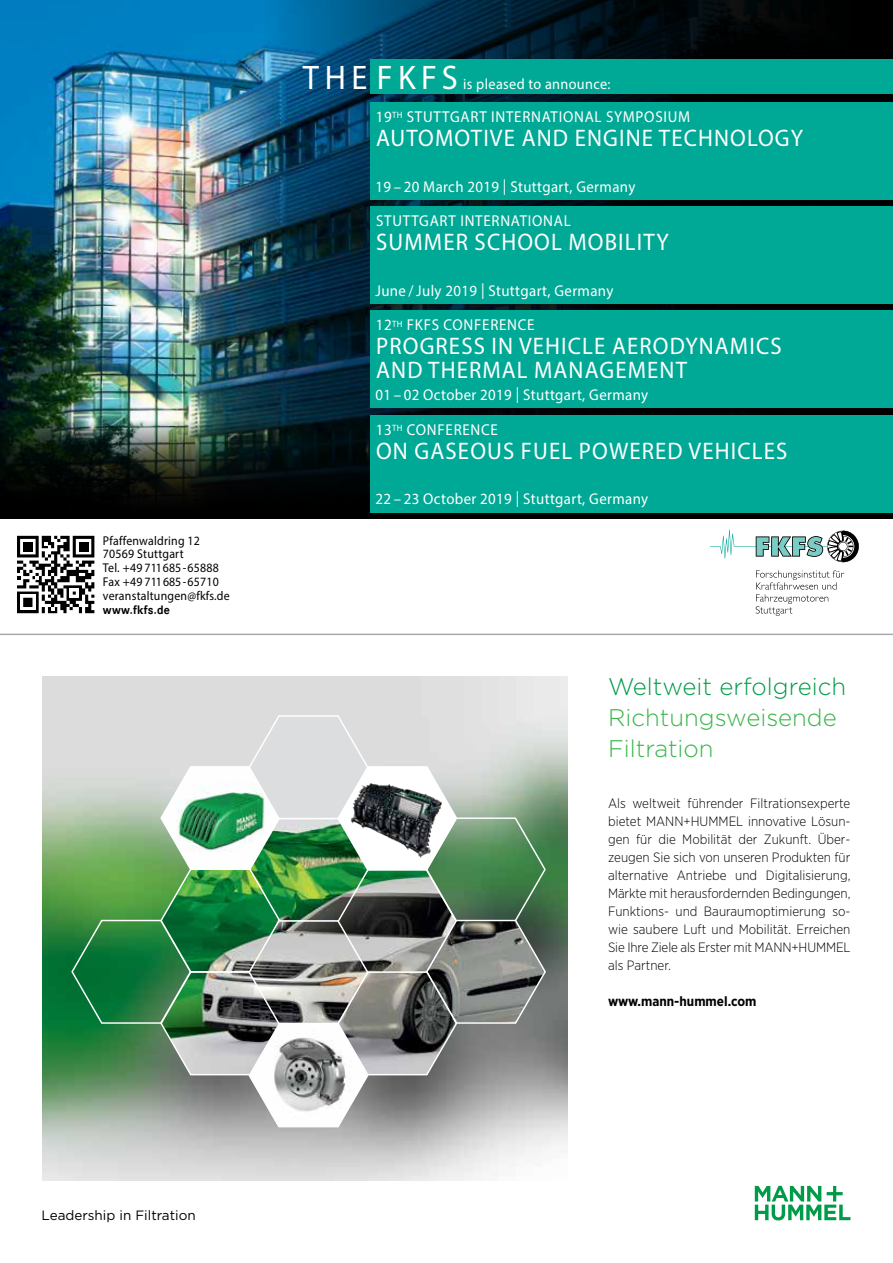
<style>
.page{position:relative;width:893px;height:1263px;background:#fff}
.page>*{position:absolute;margin:0;border:0;box-sizing:border-box;transform-origin:0 0}
.t1{font:34.2px "Myriad Pro";letter-spacing:.17em;color:#fff;scale:.95 1}
.t2{font:24px/24px "Myriad Pro";letter-spacing:.05em;color:#fff;scale:.95 1}
.t3{font:300 24px/30.6px "Gotham";color:#39b54a}
.t4{font:300 24px "Gotham";color:#009b49}
.t5{font:15.75px "Myriad Pro";letter-spacing:.05em;color:#fff;scale:.95 1}
.t6{font:15.6px "Myriad Pro";letter-spacing:.025em;color:#fff;scale:.95 1}
.t7{font:15px "Myriad Pro";letter-spacing:.025em;color:#fff;scale:.95 1}
.t8{font:300 13.5px/18px "Gotham Narrow";letter-spacing:-.01em;color:#000;text-align:justify}
.t9{font:13.5px "Gotham";color:#000}
.t10{font:700 13.5px "Gotham Narrow";color:#000}
.t11{font:12.75px/13.8px "Myriad Pro";letter-spacing:.02em;color:#000;scale:.93 1}
.t12{font:700 12.75px "Corporate S";letter-spacing:.02em;color:#000;scale:.93 1}
</style>
<div class="page">
<img style="left:43px;top:676px;width:525px;height:504px">
<img style="left:70px;top:714px;width:477px;height:414px">
<svg style="left:755px;top:1186px;width:95px;height:34px"></svg>
<img style="left:0;top:0;width:264px;height:395px">
<svg style="left:264px;top:0;width:629px;height:395px;background:#04283d"></svg>
<img style="left:0;top:395px;width:893px;height:124px">
<div style="left:370px;top:60px;width:523px;height:34px;background:#00a995"></div>
<svg style="left:756px;top:570px;width:88px;height:46px"></svg>
<svg style="left:710px;top:530px;width:149px;height:33px"></svg>
<div style="left:370px;top:206px;width:523px;height:98px;background:#00a995"></div>
<div style="left:370px;top:310px;width:523px;height:98px;background:#00a995"></div>
<div style="left:370px;top:415px;width:523px;height:97px;background:#00a995"></div>
<svg style="left:17px;top:536px;width:77px;height:77px"></svg>
<div style="left:370px;top:102px;width:523px;height:98px;background:#00a995"></div>
<hr style="left:0;top:634px;width:893px;height:1px;background:#a7a9ac">
<p class="t11" style="left:103px;top:533px;width:138px">Pfaffenwaldring 12<br>70569 Stuttgart<br>Tel. +49 711685-65888<br>Fax +49 711685-65710 veranstaltungen@fkfs.de</p>
<p class="t12" style="left:103px;top:602px;width:74px">www.fkfs.de</p>
<h1 class="t1" style="left:303px;top:56px;width:164px">THE FKFS</h1>
<p class="t7" style="left:463px;top:75px;width:157px">is pleased to announce:</p>
<p class="t5" style="left:376px;top:107px;width:332px">19<sup>TH</sup> STUTTGART INTERNATIONAL SYMPOSIUM</p>
<h2 class="t2" style="left:376px;top:126px;width:451px">AUTOMOTIVE AND ENGINE TECHNOLOGY</h2>
<p class="t6" style="left:375px;top:177px;width:275px">19 – 20 March 2019 | Stuttgart, Germany</p>
<p class="t5" style="left:376px;top:211px;width:207px">STUTTGART INTERNATIONAL</p>
<h2 class="t2" style="left:376px;top:230px;width:310px">SUMMER SCHOOL MOBILITY</h2>
<p class="t6" style="left:375px;top:281px;width:252px">June / July 2019 | Stuttgart, Germany</p>
<p class="t5" style="left:376px;top:315px;width:169px">12<sup>TH</sup> FKFS CONFERENCE</p>
<h2 class="t2" style="left:376px;top:334px;width:428px">PROGRESS IN VEHICLE AERODYNAMICS<br>AND THERMAL MANAGEMENT</h2>
<p class="t6" style="left:375px;top:385px;width:289px">01 – 02 October 2019 | Stuttgart, Germany</p>
<p class="t5" style="left:376px;top:420px;width:130px">13<sup>TH</sup> CONFERENCE</p>
<h2 class="t2" style="left:376px;top:438px;width:434px">ON GASEOUS FUEL POWERED VEHICLES</h2>
<p class="t6" style="left:375px;top:489px;width:289px">22 – 23 October 2019 | Stuttgart, Germany</p>
<h2 class="t4" style="left:608px;top:672px;width:239px">Weltweit erfolgreich</h2>
<h2 class="t3" style="left:608px;top:701px;width:230px">Richtungsweisende<br>Filtration</h2>
<p class="t8" style="left:608px;top:794px;width:244px">Als weltweit führender Filtrationsexperte bietet MANN+HUMMEL innovative Lösun&shy;gen für die Mobilität der Zukunft. Über&shy;zeugen Sie sich von unseren Produkten für alternative Antriebe und Digitalisierung, Märkte mit herausfordernden Bedingungen, Funktions- und Bauraumoptimierung so&shy;wie saubere Luft und Mobilität. Erreichen Sie Ihre Ziele als Erster mit MANN+HUMMEL als Partner.</p>
<p class="t10" style="left:608px;top:992px;width:150px">www.mann-hummel.com</p>
<p class="t9" style="left:41px;top:1207px;width:156px">Leadership in Filtration</p>
</div>
